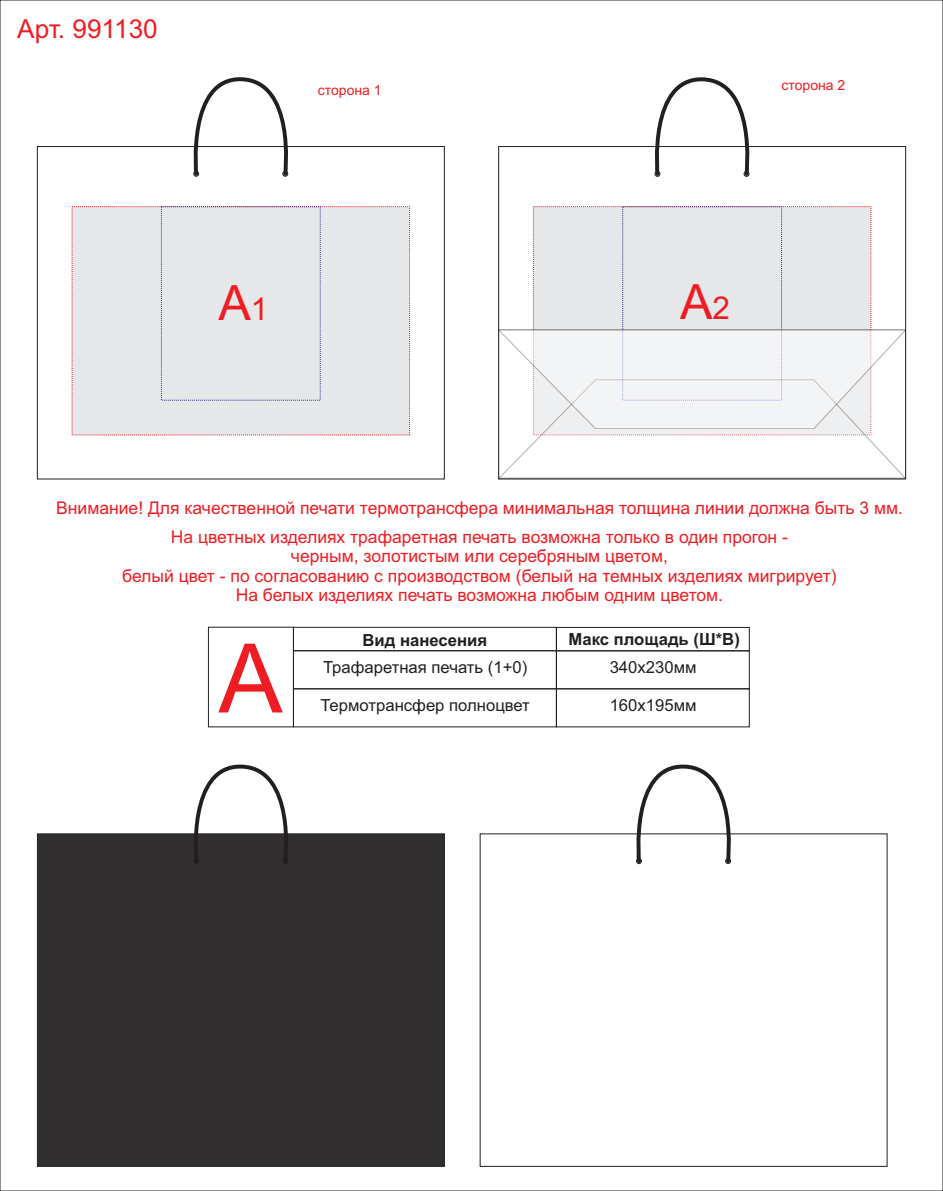
<style>
.page{position:relative;width:943px;height:1191px;background:#fff}
.page>*{position:absolute;margin:0;border:0;box-sizing:border-box;transform-origin:0 0}
.t1{font:96.07px "Arial";color:#ee1d23}
.t2{font:48.62px "Arial";color:#ee1d23}
.t3{font:26.18px "Arial";color:#ee1d23}
.t4{font:17.5px/19.6px "Arial";color:#ee1d23;text-align:center}
.t5{font:16.66px "Arial";color:#231f20}
.t6{font:700 16.66px "Arial";color:#231f20}
.t7{font:14px "Arial";color:#ee1d23}
.s1{font-size:31.5px}
</style>
<div class="page">
<svg style="left:37px;top:146px;width:407px;height:333px"></svg>
<div style="left:37px;top:833px;width:407px;height:333px;background:#312f30"></div>
<svg style="left:480px;top:833px;width:407px;height:333px"></svg>
<svg style="left:498px;top:146px;width:407px;height:184px"></svg>
<svg style="left:646px;top:77px;width:113px;height:99px"></svg>
<svg style="left:185px;top:77px;width:113px;height:99px"></svg>
<svg style="left:185px;top:764px;width:113px;height:99px"></svg>
<svg style="left:627px;top:764px;width:113px;height:99px"></svg>
<div style="left:72px;top:206px;width:338px;height:229px;background:#e6e7e9"></div>
<div style="left:533px;top:206px;width:338px;height:124px;background:#e6e7e9"></div>
<div style="left:293px;top:627px;width:263px;height:24px;border:1px solid #231f20"></div>
<div style="left:293px;top:650px;width:263px;height:39px;border:1px solid #231f20"></div>
<div style="left:293px;top:688px;width:263px;height:39px;border:1px solid #231f20"></div>
<div style="left:556px;top:627px;width:193px;height:24px;border:1px solid #231f20"></div>
<div style="left:556px;top:650px;width:193px;height:39px;border:1px solid #231f20"></div>
<div style="left:556px;top:688px;width:193px;height:39px;border:1px solid #231f20"></div>
<div style="left:208px;top:627px;width:86px;height:100px;border:1px solid #231f20"></div>
<svg style="left:498px;top:330px;width:407px;height:149px"></svg>
<h3 class="t3" style="left:17px;top:19px;width:142px">Арт. 991130</h3>
<p class="t7" style="left:318px;top:85px;width:65px">сторона 1</p>
<p class="t7" style="left:781px;top:80px;width:65px">сторона 2</p>
<h2 class="t2" style="left:218px;top:284px;width:51px">A<span class="s1">1</span></h2>
<h2 class="t2" style="left:680px;top:284px;width:51px">A<span class="s1">2</span></h2>
<p class="t4" style="left:56px;top:495px;width:848px;line-height:28.8px">Внимание! Для качественной печати термотрансфера минимальная толщина линии должна быть 3 мм.<br>На цветных изделиях трафаретная печать возможна только в один прогон -</p>
<p class="t4" style="left:122px;top:548px;width:715px">черным, золотистым или серебряным цветом,<br>белый цвет - по согласованию с производством (белый на темных изделиях мигрирует)<br>На белых изделиях печать возможна любым одним цветом.</p>
<h1 class="t1" style="left:218px;top:642px;width:66px">A</h1>
<p class="t6" style="left:362px;top:634px;width:126px">Вид нанесения</p>
<p class="t6" style="left:568px;top:633px;width:173px">Макс площадь (Ш*В)</p>
<p class="t5" style="left:323px;top:661px;width:206px">Трафаретная печать (1+0)</p>
<p class="t5" style="left:320px;top:699px;width:211px">Термотрансфер полноцвет</p>
<p class="t5" style="left:609px;top:661px;width:88px">340х230мм</p>
<p class="t5" style="left:609px;top:699px;width:88px">160х195мм</p>
</div>
